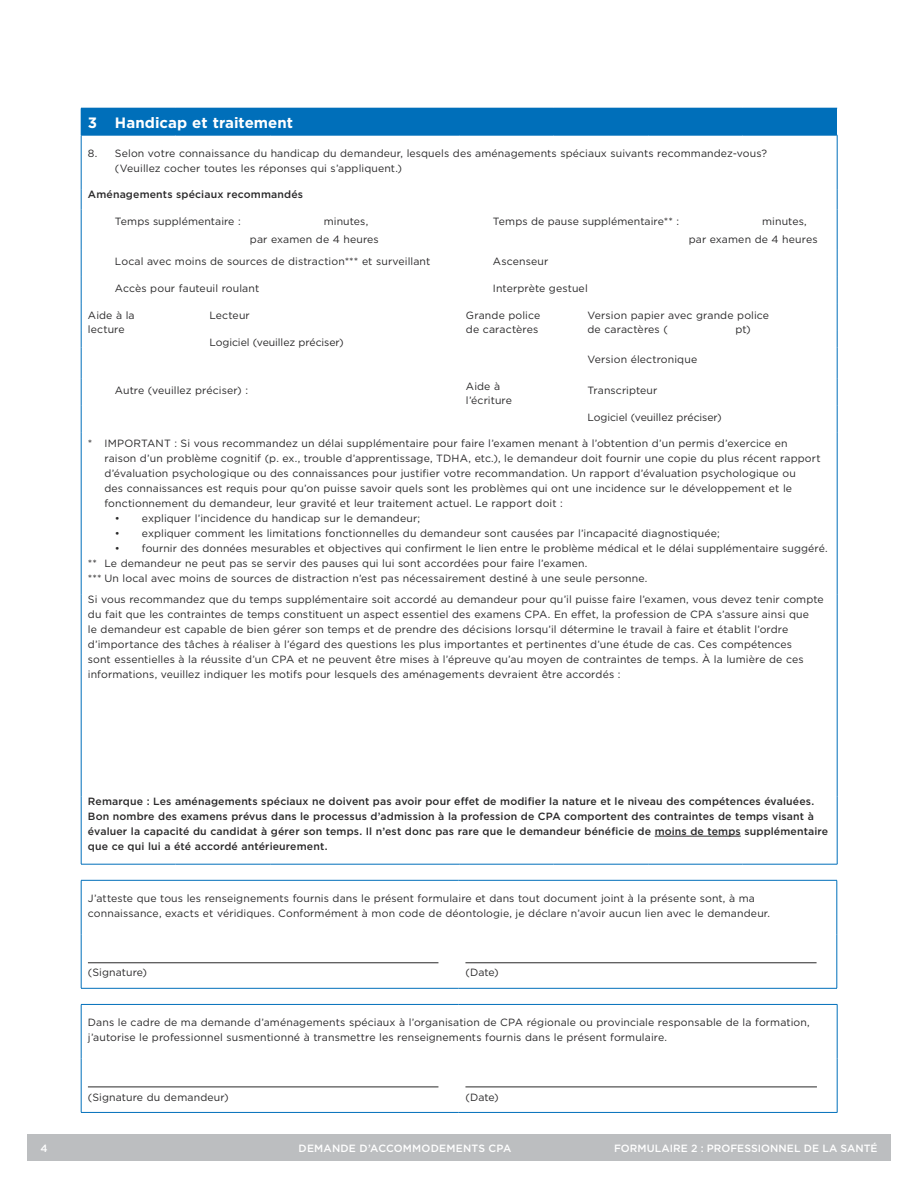
<style>
.page{position:relative;width:918px;height:1188px;background:#fff}
.page>*{position:absolute;margin:0;border:0;box-sizing:border-box;transform-origin:0 0}
.tableText-header{font:700 15px "Gotham";color:#fff}
.tableText-body{font:10.5px/15px "Gotham";letter-spacing:.01em;color:#292829}
.body{font:10.5px/13.5px "Gotham";letter-spacing:.01em;color:#292829}
.tableText-body-2{font:500 10.5px/15px "Gotham";letter-spacing:.015em;color:#292829}
.t1{font:500 10.5px "Gotham";letter-spacing:.01em;color:#fff}
.body-2{font:10.5px "Gotham";letter-spacing:-.01em;color:#292829}
</style>
<div class="page">
<div style="left:27px;top:1134px;width:864px;height:27px;background:#bcbec0"></div>
<div style="left:81px;top:108px;width:756px;height:27px;background:#006fba"></div>
<hr style="left:81px;top:135px;width:1px;height:54px;background:#006fba">
<hr style="left:837px;top:135px;width:1px;height:54px;background:#006fba">
<svg style="left:81px;top:189px;width:1px;height:20px"></svg>
<svg style="left:837px;top:189px;width:1px;height:20px"></svg>
<hr style="left:81px;top:209px;width:1px;height:41px;background:#006fba">
<svg style="left:81px;top:250px;width:1px;height:98px"></svg>
<hr style="left:81px;top:348px;width:1px;height:30px;background:#006fba">
<svg style="left:81px;top:378px;width:1px;height:54px"></svg>
<hr style="left:81px;top:432px;width:1px;height:162px;background:#006fba">
<hr style="left:837px;top:432px;width:1px;height:162px;background:#006fba">
<hr style="left:81px;top:594px;width:1px;height:203px;background:#006fba">
<hr style="left:837px;top:594px;width:1px;height:203px;background:#006fba">
<hr style="left:81px;top:797px;width:1px;height:67px;background:#006fba">
<hr style="left:837px;top:797px;width:1px;height:67px;background:#006fba">
<hr style="left:81px;top:864px;width:95px;height:1px;background:#006fba">
<hr style="left:176px;top:864px;width:94px;height:1px;background:#006fba">
<hr style="left:270px;top:864px;width:189px;height:1px;background:#006fba">
<hr style="left:459px;top:864px;width:95px;height:1px;background:#006fba">
<hr style="left:554px;top:864px;width:94px;height:1px;background:#006fba">
<hr style="left:648px;top:864px;width:95px;height:1px;background:#006fba">
<hr style="left:743px;top:864px;width:94px;height:1px;background:#006fba">
<hr style="left:81px;top:135px;width:95px;height:1px;background:#006fba">
<hr style="left:176px;top:135px;width:94px;height:1px;background:#006fba">
<hr style="left:270px;top:135px;width:189px;height:1px;background:#006fba">
<hr style="left:459px;top:135px;width:95px;height:1px;background:#006fba">
<hr style="left:554px;top:135px;width:94px;height:1px;background:#006fba">
<hr style="left:648px;top:135px;width:95px;height:1px;background:#006fba">
<hr style="left:743px;top:135px;width:94px;height:1px;background:#006fba">
<hr style="left:837px;top:209px;width:1px;height:41px;background:#006fba">
<svg style="left:837px;top:250px;width:1px;height:98px"></svg>
<hr style="left:837px;top:348px;width:1px;height:30px;background:#006fba">
<svg style="left:837px;top:378px;width:1px;height:54px"></svg>
<hr style="left:655px;top:836px;width:86px;height:1px;background:#292829">
<hr style="left:81px;top:880px;width:378px;height:1px;background:#006fba">
<hr style="left:81px;top:880px;width:1px;height:54px;background:#006fba">
<hr style="left:459px;top:880px;width:378px;height:1px;background:#006fba">
<hr style="left:837px;top:880px;width:1px;height:54px;background:#006fba">
<hr style="left:81px;top:934px;width:1px;height:54px;background:#006fba">
<hr style="left:837px;top:934px;width:1px;height:54px;background:#006fba">
<hr style="left:81px;top:988px;width:378px;height:1px;background:#006fba">
<hr style="left:459px;top:988px;width:378px;height:1px;background:#006fba">
<hr style="left:88px;top:963px;width:350px;height:1px;background:#292829">
<hr style="left:465px;top:963px;width:352px;height:1px;background:#292829">
<hr style="left:81px;top:1004px;width:378px;height:1px;background:#006fba">
<hr style="left:81px;top:1005px;width:1px;height:53px;background:#006fba">
<hr style="left:459px;top:1004px;width:378px;height:1px;background:#006fba">
<hr style="left:837px;top:1005px;width:1px;height:53px;background:#006fba">
<hr style="left:81px;top:1058px;width:1px;height:54px;background:#006fba">
<hr style="left:837px;top:1058px;width:1px;height:54px;background:#006fba">
<hr style="left:81px;top:1112px;width:378px;height:1px;background:#006fba">
<hr style="left:459px;top:1112px;width:378px;height:1px;background:#006fba">
<hr style="left:88px;top:1087px;width:350px;height:1px;background:#292829">
<hr style="left:465px;top:1087px;width:352px;height:1px;background:#292829">
<p class="tableText-header" style="left:88px;top:112px;width:207px">3 Handicap et traitement</p>
<p class="tableText-body" style="left:115px;top:146px;width:654px;text-indent:-27px">8. Selon votre connaissance du handicap du demandeur, lesquels des aménagements spéciaux suivants recommandez-vous? (Veuillez cocher toutes les réponses qui s’appliquent.)</p>
<p class="tableText-body-2" style="left:88px;top:186px;width:217px">Aménagements spéciaux recommandés</p>
<p class="body" style="left:115px;top:214px;width:127px">Temps supplémentaire :</p>
<p class="body" style="left:324px;top:214px;width:46px">minutes,</p>
<p class="body" style="left:250px;top:232px;width:130px">par examen de 4 heures</p>
<p class="body" style="left:493px;top:214px;width:188px">Temps de pause supplémentaire** :</p>
<p class="body" style="left:762px;top:214px;width:46px">minutes,</p>
<p class="body" style="left:689px;top:232px;width:130px">par examen de 4 heures</p>
<p class="body" style="left:115px;top:255px;width:317px">Local avec moins de sources de distraction*** et surveillant</p>
<p class="body" style="left:493px;top:255px;width:57px">Ascenseur</p>
<p class="body" style="left:115px;top:282px;width:146px">Accès pour fauteuil roulant</p>
<p class="body" style="left:493px;top:282px;width:96px">Interprète gestuel</p>
<p class="body" style="left:88px;top:308px;width:48px">Aide à la lecture</p>
<p class="body" style="left:209px;top:309px;width:42px">Lecteur</p>
<p class="body" style="left:466px;top:308px;width:76px">Grande police de caractères</p>
<p class="body" style="left:587px;top:309px;width:183px">Version papier avec grande police de caractères (</p>
<p class="body" style="left:735px;top:322px;width:17px">pt)</p>
<p class="body-2" style="left:209px;top:336px;width:136px">Logiciel (veuillez préciser)</p>
<p class="body" style="left:587px;top:352px;width:111px">Version électronique</p>
<p class="body" style="left:115px;top:383px;width:135px">Autre (veuillez préciser) :</p>
<p class="body" style="left:466px;top:380px;width:48px">Aide à l’écriture</p>
<p class="body" style="left:587px;top:383px;width:72px">Transcripteur</p>
<p class="body-2" style="left:587px;top:410px;width:136px">Logiciel (veuillez préciser)</p>
<p class="tableText-body" style="left:104px;top:436px;width:718px;text-indent:-16px">* IMPORTANT : Si vous recommandez un délai supplémentaire pour faire l’examen menant à l’obtention d’un permis d’exercice en raison d’un problème cognitif (p. ex., trouble d’apprentissage, TDHA, etc.), le demandeur doit fournir une copie du plus récent rapport d’évaluation psychologique ou des connaissances pour justifier votre recommandation. Un rapport d’évaluation psychologique ou<br>des connaissances est requis pour qu’on puisse savoir quels sont les problèmes qui ont une incidence sur le développement et le fonctionnement du demandeur, leur gravité et leur traitement actuel. Le rapport doit :</p>
<p class="tableText-body" style="left:115px;top:511px;width:307px">• expliquer l’incidence du handicap sur le demandeur;</p>
<p class="tableText-body" style="left:115px;top:526px;width:606px">• expliquer comment les limitations fonctionnelles du demandeur sont causées par l’incapacité diagnostiquée;</p>
<p class="tableText-body" style="left:115px;top:541px;width:714px">• fournir des données mesurables et objectives qui confirment le lien entre le problème médical et le délai supplémentaire suggéré.</p>
<p class="tableText-body" style="left:88px;top:556px;width:501px">** Le demandeur ne peut pas se servir des pauses qui lui sont accordées pour faire l’examen.</p>
<p class="tableText-body" style="left:88px;top:571px;width:561px">*** Un local avec moins de sources de distraction n’est pas nécessairement destiné à une seule personne.</p>
<p class="tableText-body" style="left:88px;top:591px;width:737px">Si vous recommandez que du temps supplémentaire soit accordé au demandeur pour qu’il puisse faire l’examen, vous devez tenir compte du fait que les contraintes de temps constituent un aspect essentiel des examens CPA. En effet, la profession de CPA s’assure ainsi que<br>le demandeur est capable de bien gérer son temps et de prendre des décisions lorsqu’il détermine le travail à faire et établit l’ordre d’importance des tâches à réaliser à l’égard des questions les plus importantes et pertinentes d’une étude de cas. Ces compétences<br>sont essentielles à la réussite d’un CPA et ne peuvent être mises à l’épreuve qu’au moyen de contraintes de temps. À la lumière de ces informations, veuillez indiquer les motifs pour lesquels des aménagements devraient être accordés :</p>
<p class="tableText-body-2" style="left:88px;top:794px;width:742px">Remarque : Les aménagements spéciaux ne doivent pas avoir pour effet de modifier la nature et le niveau des compétences évaluées.<br>Bon nombre des examens prévus dans le processus d’admission à la profession de CPA comportent des contraintes de temps visant à évaluer la capacité du candidat à gérer son temps. Il n’est donc pas rare que le demandeur bénéficie de moins de temps supplémentaire que ce qui lui a été accordé antérieurement.</p>
<p class="tableText-body" style="left:88px;top:891px;width:684px">J’atteste que tous les renseignements fournis dans le présent formulaire et dans tout document joint à la présente sont, à ma connaissance, exacts et véridiques. Conformément à mon code de déontologie, je déclare n’avoir aucun lien avec le demandeur.</p>
<p class="body" style="left:88px;top:966px;width:61px">(Signature)</p>
<p class="body" style="left:465px;top:966px;width:35px">(Date)</p>
<p class="tableText-body" style="left:88px;top:1015px;width:723px">Dans le cadre de ma demande d’aménagements spéciaux à l’organisation de CPA régionale ou provinciale responsable de la formation, j’autorise le professionnel susmentionné à transmettre les renseignements fournis dans le présent formulaire.</p>
<p class="body" style="left:88px;top:1090px;width:142px">(Signature du demandeur)</p>
<p class="body" style="left:465px;top:1090px;width:35px">(Date)</p>
<p class="t1" style="left:40px;top:1141px;width:9px">4</p>
<p class="t1" style="left:299px;top:1141px;width:214px">DEMANDE D’ACCOMMODEMENTS CPA</p>
<p class="t1" style="left:614px;top:1141px;width:265px">FORMULAIRE 2 : PROFESSIONNEL DE LA SANTÉ</p>
</div>
